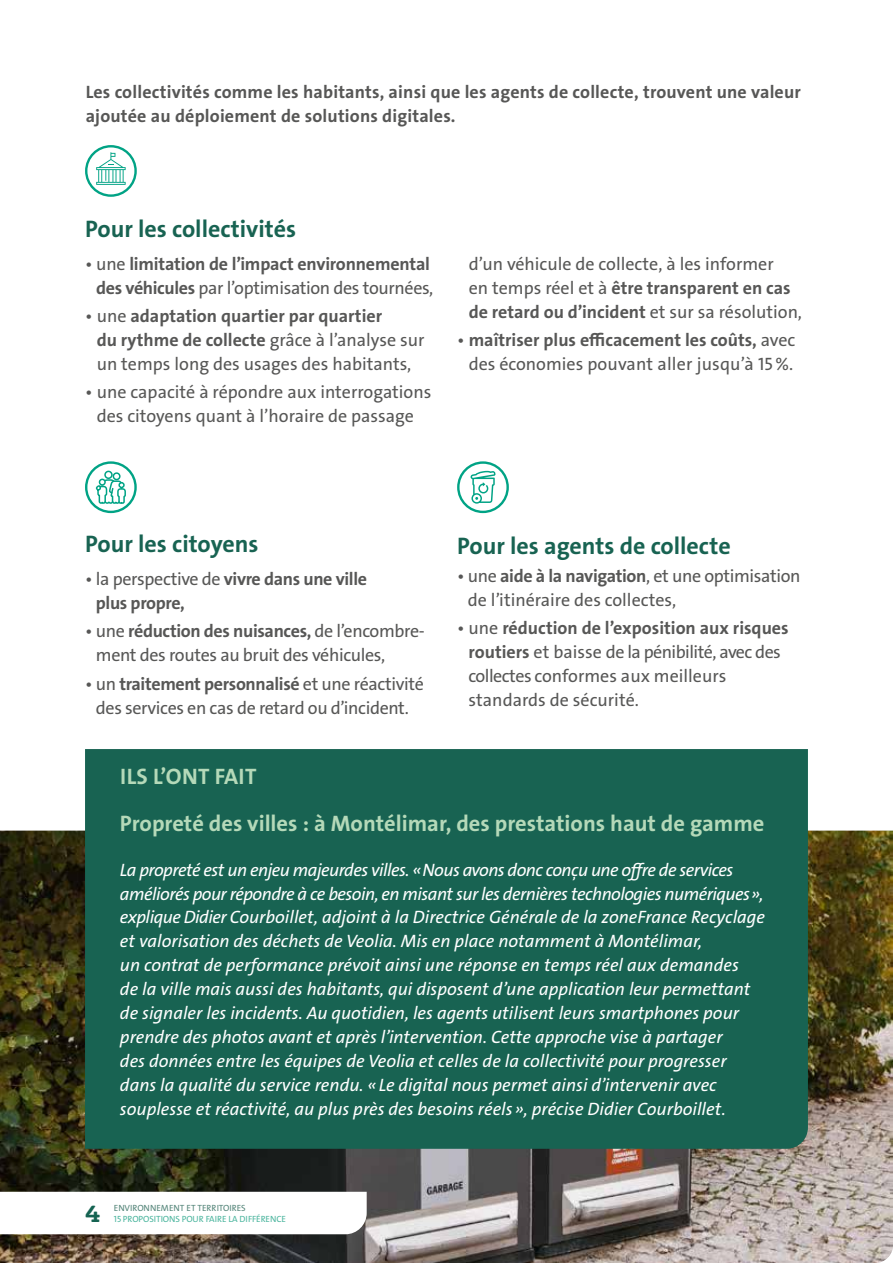
<style>
.page{position:relative;width:893px;height:1263px;background:#fff}
.page>*{position:absolute;margin:0;border:0;box-sizing:border-box;transform-origin:0 0}
.t1{font:24px "The Sans Veolia W7 Bld";color:#186352}
.t2{font:22.5px "The Sans Veolia W7 Bld";color:#b5d9b9}
.t3{font:700 22.5px "FS Rufus";color:#156352}
.t4{font:18px/24px "The Sans Veolia W5 Pla It";color:#fff}
.t5{font:18px/24px "The Sans Veolia W7 Bld";color:#575756}
.t6{font:18px/24px "The Sans Veolia W5 Pla";color:#575756}
.t7{font:18px/24px "The Sans Veolia W7 Bld";letter-spacing:-.02em;color:#575756}
.t8{font:18px "The Sans Veolia W5 Pla";letter-spacing:-.02em;color:#575756}
.t9{font:9px "The Sans Veolia W5 Pla";letter-spacing:-.01em;color:#4db69f}
.t10{font:9px "The Sans Veolia W5 Pla";color:#55867a}
.s1{font-family:"The Sans Veolia W5 Pla"}
.s2{font-family:"The Sans Veolia W7 Bld"}
</style>
<div class="page">
<img style="left:0;top:831px;width:893px;height:432px">
<svg style="left:0;top:1192px;width:367px;height:42px"></svg>
<div style="left:85px;top:145px;width:52px;height:52px;border:2px solid #00a385;border-radius:50%"></div>
<div style="left:85px;top:749px;width:723px;height:400px;background:#186352"></div>
<div style="left:85px;top:461px;width:52px;height:52px;border:2px solid #00a385;border-radius:50%"></div>
<div style="left:104px;top:471px;width:9px;height:8px;border:2px solid #00a385;border-radius:50%"></div>
<svg style="left:95px;top:472px;width:32px;height:33px"></svg>
<div style="left:457px;top:461px;width:52px;height:52px;border:2px solid #00a385;border-radius:50%"></div>
<svg style="left:470px;top:471px;width:26px;height:33px"></svg>
<svg style="left:96px;top:152px;width:30px;height:33px"></svg>
<p class="t5" style="left:86px;top:80px;width:717px">Les collectivités comme les habitants, ainsi que les agents de collecte, trouvent une valeur ajoutée au déploiement de solutions digitales.</p>
<h1 class="t1" style="left:85px;top:214px;width:212px">Pour les collectivités</h1>
<p class="t5" style="left:85px;top:252px;width:346px"><span class="s1">• une</span> limitation de l’impact environnemental</p>
<p class="t8" style="left:96px;top:276px;width:339px"><span class="s2">des véhicules</span> par l’optimisation des tournées,</p>
<p class="t5" style="left:97px;top:304px;width:329px;text-indent:-11px"><span class="s1">• une</span> adaptation quartier par quartier<br>du rythme de collecte <span class="s1">grâce à l’analyse sur</span></p>
<p class="t6" style="left:97px;top:352px;width:316px">un temps long des usages des habitants,</p>
<p class="t6" style="left:85px;top:380px;width:348px;text-align:center">• une capacité à répondre aux interrogations des citoyens quant à l’horaire de passage</p>
<p class="t6" style="left:469px;top:252px;width:307px">d’un véhicule de collecte, à les informer</p>
<p class="t5" style="left:469px;top:276px;width:335px"><span class="s1">en temps réel et à</span> être transparent en cas de retard ou d’incident <span class="s1">et sur sa résolution,</span></p>
<p class="t5" style="left:457px;top:328px;width:340px"><span class="s1">•</span> maîtriser plus efficacement les coûts, <span class="s1">avec</span></p>
<p class="t6" style="left:469px;top:352px;width:326px">des économies pouvant aller jusqu’à 15%.</p>
<h1 class="t1" style="left:85px;top:529px;width:175px">Pour les citoyens</h1>
<p class="t7" style="left:96px;top:567px;width:273px;text-indent:-11px"><span class="s1">• la perspective de</span> vivre dans une ville plus propre,</p>
<p class="t7" style="left:85px;top:619px;width:341px"><span class="s1">• une</span> réduction des nuisances, <span class="s1">de l’encombre-</span></p>
<p class="t8" style="left:96px;top:643px;width:291px">ment des routes au bruit des véhicules,</p>
<p class="t7" style="left:85px;top:671px;width:340px"><span class="s1">• un</span> traitement personnalisé <span class="s1">et une réactivité</span></p>
<p class="t8" style="left:96px;top:696px;width:314px">des services en cas de retard ou d’incident.</p>
<p class="t2" style="left:120px;top:762px;width:138px">ILS L’ONT FAIT</p>
<h1 class="t1" style="left:457px;top:530px;width:275px">Pour les agents de collecte</h1>
<p class="t6" style="left:468px;top:564px;width:334px;text-indent:-11px">• une <span class="s2">aide à la navigation</span>, et une optimisation de l’itinéraire des collectes,</p>
<p class="t5" style="left:457px;top:616px;width:333px"><span class="s1">• une</span> réduction de l’exposition aux risques</p>
<p class="t6" style="left:469px;top:640px;width:314px"><span class="s2">routiers</span> et baisse de la pénibilité, avec des collectes conformes aux meilleurs standards de sécurité.</p>
<p class="t2" style="left:120px;top:809px;width:646px">Propreté des villes : à Montélimar, des prestations haut de gamme</p>
<p class="t4" style="left:120px;top:858px;width:647px">La propreté est un enjeu majeurdes villes. «Nous avons donc conçu une offre de services améliorés pour répondre à ce besoin, en misant sur les dernières technologies numériques», explique Didier Courboillet, adjoint à la Directrice Générale de la zoneFrance Recyclage et valorisation des déchets de Veolia. Mis en place notamment à Montélimar,<br>un contrat de performance prévoit ainsi une réponse en temps réel aux demandes<br>de la ville mais aussi des habitants, qui disposent d’une application leur permettant de signaler les incidents. Au quotidien, les agents utilisent leurs smartphones pour prendre des photos avant et après l’intervention. Cette approche vise à partager<br>des données entre les équipes de Veolia et celles de la collectivité pour progresser dans la qualité du service rendu. « Le digital nous permet ainsi d’intervenir avec souplesse et réactivité, au plus près des besoins réels », précise Didier Courboillet.</p>
<p class="t3" style="left:85px;top:1194px;width:17px">4</p>
<p class="t10" style="left:114px;top:1202px;width:133px">ENVIRONNEMENT ET TERRITOIRES</p>
<p class="t9" style="left:114px;top:1213px;width:174px">15 PROPOSITIONS POUR FAIRE LA DIFFÉRENCE</p>
</div>
